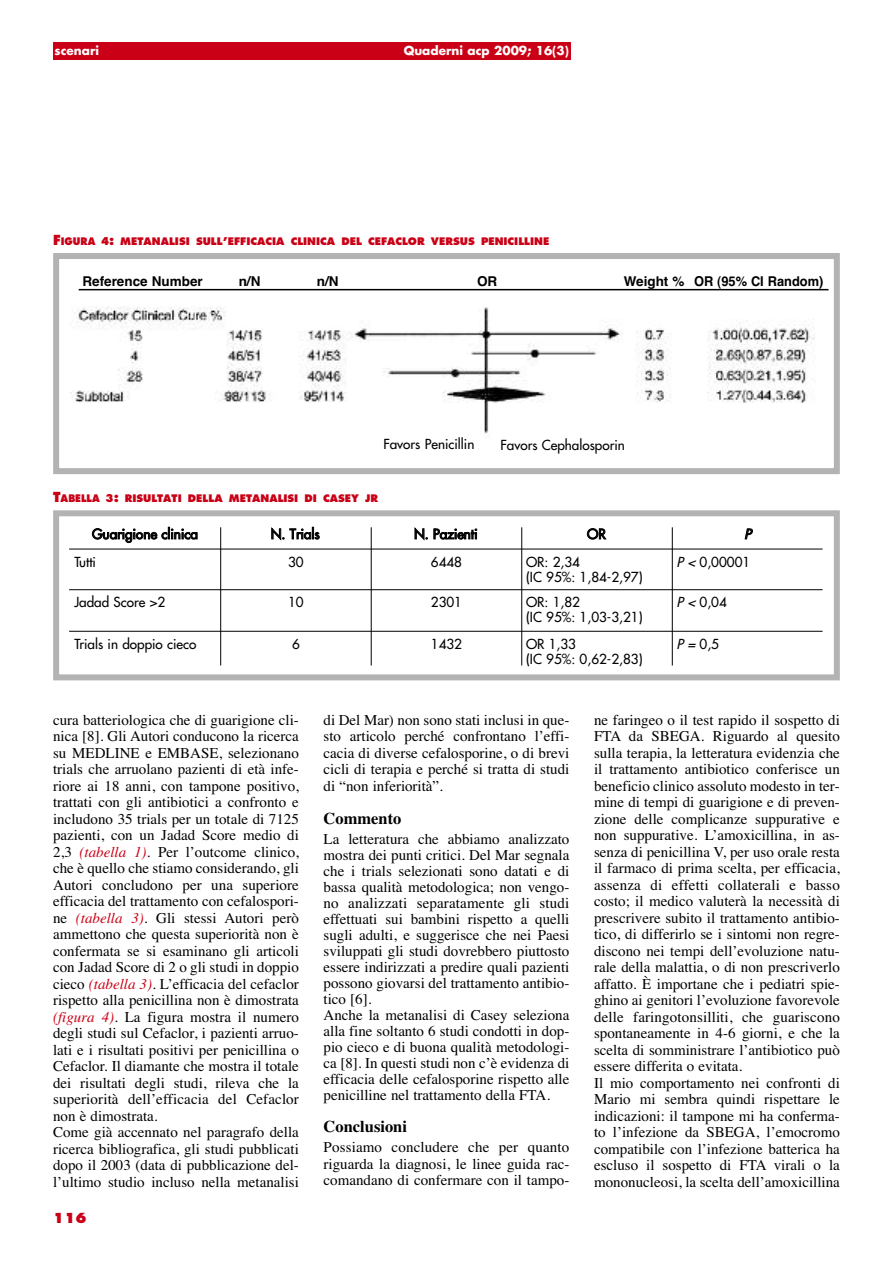
<style>
.page{position:relative;width:893px;height:1263px;background:#fff}
.page>*{position:absolute;margin:0;border:0;box-sizing:border-box;transform-origin:0 0}
.t1{font:700 16.5px "Times";color:#000}
.t2{font:15px/16.5px "Times";color:#000}
.t3{font:13.5px/15px "Futura";color:#000}
.t4{font:700 13.5px "Helvetica";color:#000}
.t5{font:800 13.5px "Futura";color:#ca0016}
.t6{font:italic 13.5px "Futura";color:#000}
.t7{font:700 12px "Futura";color:#fff}
.t8{font:800 10.2px "Futura";color:#ca0016;scale:.93 1}
.s1{font-size:13.5px}
.s2{font-size:10.5px}
.s3{font-style:italic}
.s4{font-style:italic;color:#ca0016}
</style>
<div class="page">
<div style="left:53px;top:43px;width:271px;height:17px;background:#ca0016"></div>
<div style="left:324px;top:43px;width:246px;height:17px;background:#ca0016"></div>
<div style="left:53px;top:510px;width:787px;height:170px;border:6px solid #b3b3b3"></div>
<hr style="left:220px;top:527px;width:1px;height:138px;background:#000">
<hr style="left:371px;top:527px;width:1px;height:138px;background:#000">
<hr style="left:521px;top:527px;width:1px;height:138px;background:#000">
<hr style="left:672px;top:527px;width:1px;height:138px;background:#000">
<hr style="left:69px;top:549px;width:754px;height:1px;background:#000">
<hr style="left:69px;top:589px;width:754px;height:1px;background:#000">
<hr style="left:69px;top:631px;width:754px;height:1px;background:#000">
<img style="left:70px;top:288px;width:759px;height:146px">
<div style="left:53px;top:253px;width:787px;height:221px;border:6px solid #b3b3b3"></div>
<hr style="left:79px;top:289px;width:749px;height:1px;background:#000">
<p class="t7" style="left:55px;top:43px;width:46px">scenari</p>
<p class="t7" style="left:404px;top:43px;width:167px">Quaderni acp 2009; 16(3)</p>
<p class="t8" style="left:53px;top:235px;width:535px"><span class="s1">F</span>IGURA <span class="s2">4</span><span class="s1">:</span> METANALISI SULL<span class="s2">’</span>EFFICACIA CLINICA DEL CEFACLOR VERSUS PENICILLINE</p>
<p class="t4" style="left:82px;top:273px;width:122px">Reference Number</p>
<p class="t4" style="left:239px;top:273px;width:23px">n/N</p>
<p class="t4" style="left:317px;top:273px;width:23px">n/N</p>
<p class="t4" style="left:477px;top:273px;width:22px">OR</p>
<p class="t4" style="left:624px;top:273px;width:201px">Weight % OR (95% CI Random)</p>
<p class="t3" style="left:383px;top:437px;width:93px">Favors Penicillin</p>
<p class="t3" style="left:500px;top:437px;width:126px">Favors Cephalosporin</p>
<p class="t8" style="left:53px;top:492px;width:351px"><span class="s1">T</span>ABELLA <span class="s2">3</span><span class="s1">:</span> RISULTATI DELLA METANALISI DI CASEY JR</p>
<p class="t3" style="left:74px;top:520px;width:125px;line-height:27.8px;text-indent:18px">Guarigione clinica<br>Tutti</p>
<p class="t3" style="left:271px;top:526px;width:50px">N. Trials</p>
<p class="t3" style="left:414px;top:526px;width:65px">N. Pazienti</p>
<p class="t3" style="left:587px;top:526px;width:20px">OR</p>
<p class="t6" style="left:744px;top:525px;width:12px">P</p>
<p class="t3" style="left:288px;top:554px;width:17px">30</p>
<p class="t3" style="left:431px;top:554px;width:33px">6448</p>
<p class="t3" style="left:526px;top:554px;width:118px">OR: 2,34<br>(IC 95%: 1,84-2,97)</p>
<p class="t3" style="left:676px;top:554px;width:75px"><span class="s3">P&lt;</span>0,00001</p>
<p class="t3" style="left:74px;top:595px;width:92px">Jadad Score &gt;2</p>
<p class="t3" style="left:288px;top:595px;width:17px">10</p>
<p class="t3" style="left:431px;top:595px;width:33px">2301</p>
<p class="t3" style="left:526px;top:595px;width:118px">OR: 1,82<br>(IC 95%: 1,03-3,21)</p>
<p class="t3" style="left:676px;top:595px;width:52px"><span class="s3">P&lt;</span>0,04</p>
<p class="t3" style="left:74px;top:636px;width:124px">Trials in doppio cieco</p>
<p class="t3" style="left:292px;top:636px;width:9px">6</p>
<p class="t3" style="left:431px;top:636px;width:33px">1432</p>
<p class="t3" style="left:526px;top:636px;width:118px">OR 1,33<br>(IC 95%: 0,62-2,83)</p>
<p class="t3" style="left:676px;top:636px;width:44px"><span class="s3">P=</span>0,5</p>
<p class="t2" style="left:53px;top:711px;width:247px">cura batteriologica che di guarigione cli&shy;nica [8]. Gli Autori conducono la ricerca su MEDLINE e EMBASE, selezionano trials che arruolano pazienti di età infe&shy;riore ai 18 anni, con tampone positivo, trattati con gli antibiotici a confronto e includono 35 trials per un totale di 7125 pazienti, con un Jadad Score medio di 2,3 <span class="s4">(tabella 1)</span>. Per l’outcome clinico, che è quello che stiamo considerando, gli Autori concludono per una superiore efficacia del trattamento con cefalospori&shy;ne <span class="s4">(tabella 3)</span>. Gli stessi Autori però ammettono che questa superiorità non è confermata se si esaminano gli articoli con Jadad Score di 2 o gli studi in doppio cieco <span class="s4">(tabella 3)</span>. L’efficacia del cefaclor rispetto alla penicillina non è dimostrata <span class="s4">(figura 4)</span>. La figura mostra il numero degli studi sul Cefaclor, i pazienti arruo&shy;lati e i risultati positivi per penicillina o Cefaclor. Il diamante che mostra il totale dei risultati degli studi, rileva che la superiorità dell’efficacia del Cefaclor non è dimostrata.<br>Come già accennato nel paragrafo della ricerca bibliografica, gli studi pubblicati dopo il 2003 (data di pubblicazione del&shy;l’ultimo studio incluso nella metanalisi</p>
<p class="t2" style="left:324px;top:711px;width:247px;text-align:justify">di Del Mar) non sono stati inclusi in que&shy;sto articolo perché confrontano l’effi&shy;cacia di diverse cefalosporine, o di brevi cicli di terapia e perché si tratta di studi di “non inferiorità”.</p>
<p class="t1" style="left:324px;top:808px;width:79px">Commento</p>
<p class="t2" style="left:324px;top:831px;width:247px;line-height:16px">La letteratura che abbiamo analizzato mostra dei punti critici. Del Mar segnala che i trials selezionati sono datati e di bassa qualità metodologica; non vengo&shy;no analizzati separatamente gli studi effettuati sui bambini rispetto a quelli sugli adulti, e suggerisce che nei Paesi sviluppati gli studi dovrebbero piuttosto essere indirizzati a predire quali pazienti possono giovarsi del trattamento antibio&shy;tico [6].<br>Anche la metanalisi di Casey seleziona alla fine soltanto 6 studi condotti in dop&shy;pio cieco e di buona qualità metodologi&shy;ca [8]. In questi studi non c’è evidenza di efficacia delle cefalosporine rispetto alle penicilline nel trattamento della FTA.</p>
<p class="t1" style="left:324px;top:1116px;width:85px">Conclusioni</p>
<p class="t2" style="left:324px;top:1139px;width:247px;text-align:justify">Possiamo concludere che per quanto riguarda la diagnosi, le linee guida rac&shy;comandano di confermare con il tampo-</p>
<p class="t5" style="left:53px;top:1209px;width:35px">116</p>
<p class="t2" style="left:594px;top:711px;width:247px">ne faringeo o il test rapido il sospetto di FTA da SBEGA. Riguardo al quesito sulla terapia, la letteratura evidenzia che il trattamento antibiotico conferisce un beneficio clinico assoluto modesto in ter&shy;mine di tempi di guarigione e di preven&shy;zione delle complicanze suppurative e non suppurative. L’amoxicillina, in as&shy;senza di penicillina V, per uso orale resta il farmaco di prima scelta, per efficacia, assenza di effetti collaterali e basso costo; il medico valuterà la necessità di prescrivere subito il trattamento antibio&shy;tico, di differirlo se i sintomi non regre&shy;discono nei tempi dell’evoluzione natu&shy;rale della malattia, o di non prescriverlo affatto. È importane che i pediatri spie&shy;ghino ai genitori l’evoluzione favorevole delle faringotonsilliti, che guariscono spontaneamente in 4-6 giorni, e che la scelta di somministrare l’antibiotico può essere differita o evitata.<br>Il mio comportamento nei confronti di Mario mi sembra quindi rispettare le indicazioni: il tampone mi ha conferma&shy;to l’infezione da SBEGA, l’emocromo compatibile con l’infezione batterica ha escluso il sospetto di FTA virali o la mononucleosi, la scelta dell’amoxicillina</p>
</div>
